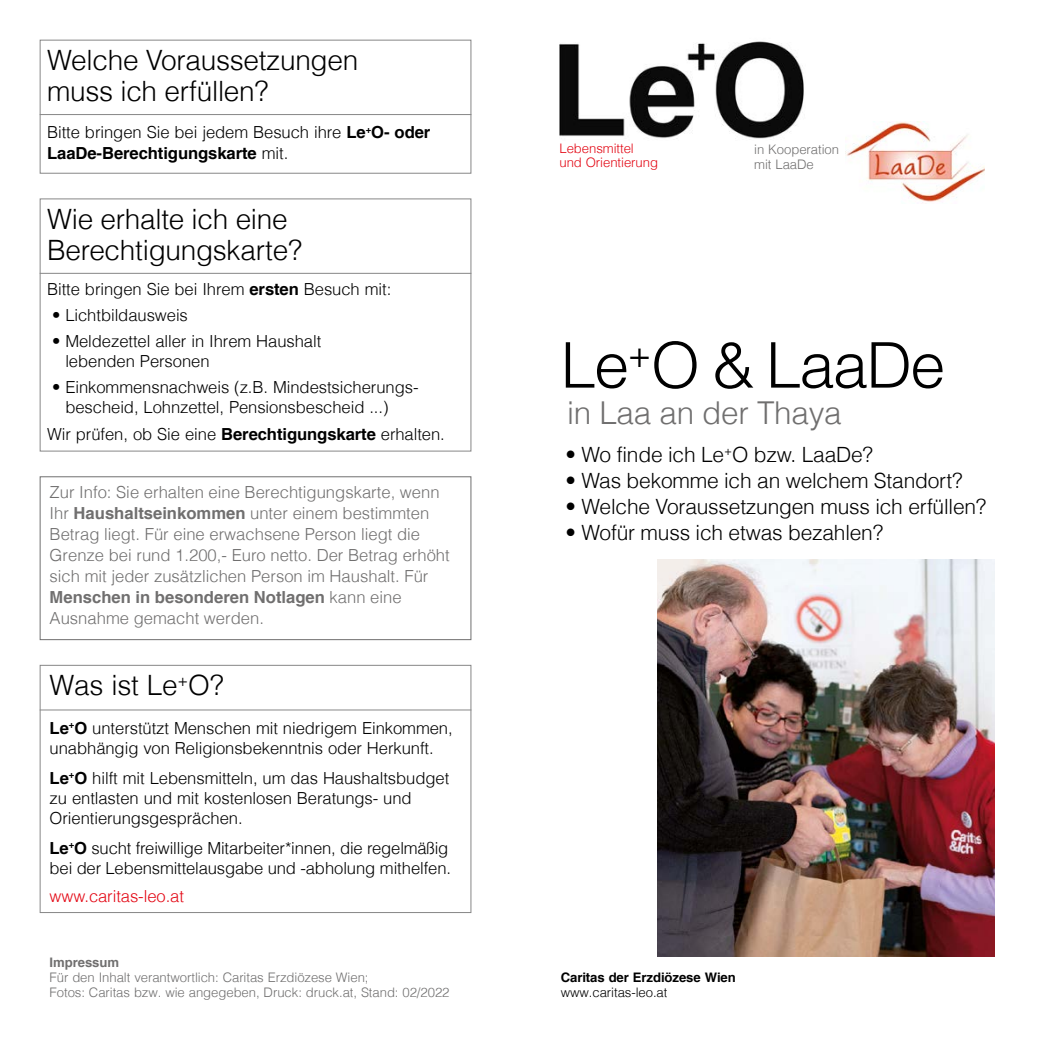
<style>
.page{position:relative;width:1042px;height:1042px;background:#fff}
.page>*{position:absolute;margin:0;border:0;box-sizing:border-box;transform-origin:0 0}
.t1{font:300 63px "Helvetica LT Com";letter-spacing:-.025em;color:#000}
.t2{font:300 31.5px "Helvetica LT Com";letter-spacing:-.01em;color:#706f6f}
.t3{font:300 28px/31.5px "Helvetica LT Com";letter-spacing:-.01em;color:#000}
.t4{font:300 21px "Helvetica LT Com";letter-spacing:-.01em;color:#000}
.t5{font:300 16.62px/19.9px "Helvetica LT Com";letter-spacing:-.005em;color:#000}
.t6{font:300 16.62px/21px "Helveticafor Caritas";color:#706f6f}
.t7{font:300 16.62px "Helvetica LT Com";letter-spacing:-.005em;color:#e30613}
.t8{font:300 13.12px/14.9px "Helvetica LT Com";letter-spacing:-.005em;color:#706f6f}
.t9{font:300 13.12px/14.9px "Helvetica LT Com";letter-spacing:-.005em;color:#e30613}
.t10{font:700 13.12px "Helvetica LT Com";letter-spacing:-.005em;color:#000}
.t11{font:300 13.12px "Helvetica LT Com";letter-spacing:-.005em;color:#000}
.t12{font:700 13.12px "Helvetica LT Com";letter-spacing:-.005em;color:#706f6f}
.s1{font-weight:700}
</style>
<div class="page">
<div style="left:40px;top:665px;width:431px;height:248px;border:1px solid #878787"></div>
<img style="left:559px;top:41px;width:245px;height:98px">
<img style="left:657px;top:559px;width:338px;height:397px">
<img style="left:846px;top:121px;width:139px;height:82px">
<hr style="left:40px;top:709px;width:431px;height:1px;background:#878787">
<div style="left:40px;top:476px;width:431px;height:164px;border:1px solid #706f6f"></div>
<div style="left:40px;top:40px;width:431px;height:134px;border:1px solid #878787"></div>
<hr style="left:40px;top:114px;width:431px;height:1px;background:#878787">
<div style="left:40px;top:198px;width:431px;height:253px;border:1px solid #878787"></div>
<hr style="left:40px;top:273px;width:431px;height:1px;background:#878787">
<h3 class="t3" style="left:47px;top:44px;width:313px">Welche Voraussetzungen muss ich erfüllen?</h3>
<p class="t5" style="left:47px;top:122px;width:385px;line-height:21px">Bitte bringen Sie bei jedem Besuch ihre <span class="s1">Le</span><sup>+</sup><span class="s1">O- oder<br>LaaDe-Berechtigungskarte</span> mit.</p>
<h3 class="t3" style="left:47px;top:202px;width:256px">Wie erhalte ich eine<br>Berechtigungskarte?</h3>
<p class="t5" style="left:47px;top:279px;width:346px">Bitte bringen Sie bei Ihrem <span class="s1">ersten</span> Besuch mit:</p>
<p class="t5" style="left:52px;top:305px;width:137px">• Lichtbildausweis</p>
<p class="t5" style="left:65px;top:331px;width:257px;text-indent:-13px">• Meldezettel aller in Ihrem Haushalt lebenden Personen</p>
<p class="t5" style="left:65px;top:377px;width:355px;text-indent:-13px">• Einkommensnachweis (z.B. Mindestsicherungs&shy;bescheid, Lohnzettel, Pensionsbescheid ...)</p>
<p class="t5" style="left:47px;top:424px;width:399px">Wir prüfen, ob Sie eine <span class="s1">Berechtigungskarte</span> erhalten.</p>
<p class="t6" style="left:50px;top:482px;width:402px">Zur Info: Sie erhalten eine Berechtigungskarte, wenn Ihr <span class="s1">Haushaltseinkommen</span> unter einem bestimmten Betrag liegt. Für eine erwachsene Person liegt die Grenze bei rund 1.200,- Euro netto. Der Betrag erhöht sich mit jeder zusätzlichen Person im Haushalt. Für <span class="s1">Menschen in besonderen Notlagen</span> kann eine Ausnahme gemacht werden.</p>
<h3 class="t3" style="left:50px;top:669px;width:176px">Was ist Le<sup>+</sup>O?</h3>
<p class="t5" style="left:50px;top:718px;width:405px"><span class="s1">Le</span><sup>+</sup><span class="s1">O</span> unterstützt Menschen mit niedrigem Einkommen, unabhängig von Religionsbekenntnis oder Herkunft.</p>
<p class="t5" style="left:50px;top:768px;width:401px"><span class="s1">Le</span><sup>+</sup><span class="s1">O</span> hilft mit Lebensmitteln, um das Haushaltsbudget zu entlasten und mit kostenlosen Beratungs- und<br>Orientierungsgesprächen.</p>
<p class="t5" style="left:50px;top:837px;width:403px"><span class="s1">Le</span><sup>+</sup><span class="s1">O</span> sucht freiwillige Mitarbeiter*innen, die regelmäßig bei der Lebensmittelausgabe und -abholung mithelfen.</p>
<p class="t7" style="left:50px;top:885px;width:136px">www.caritas-leo.at</p>
<p class="t12" style="left:50px;top:954px;width:71px">Impressum</p>
<p class="t8" style="left:50px;top:969px;width:401px">Für den Inhalt verantwortlich: Caritas Erzdiözese Wien;<br>Fotos: Caritas bzw. wie angegeben, Druck: druck.at, Stand: 02/2022</p>
<p class="t9" style="left:559px;top:140px;width:100px">Lebensmittel und Orientierung</p>
<p class="t8" style="left:754px;top:142px;width:86px">in Kooperation mit LaaDe</p>
<h1 class="t1" style="left:561px;top:326px;width:386px">Le<sup>+</sup>O &amp; LaaDe</h1>
<h2 class="t2" style="left:567px;top:393px;width:276px">in Laa an der Thaya</h2>
<p class="t4" style="left:566px;top:441px;width:309px">• Wo finde ich Le<sup>+</sup>O bzw. LaaDe?</p>
<p class="t4" style="left:566px;top:467px;width:398px">• Was bekomme ich an welchem Standort?</p>
<p class="t4" style="left:566px;top:493px;width:422px">• Welche Voraussetzungen muss ich erfüllen?</p>
<p class="t4" style="left:566px;top:520px;width:319px">• Wofür muss ich etwas bezahlen?</p>
<p class="t10" style="left:561px;top:969px;width:177px">Caritas der Erzdiözese Wien</p>
<p class="t11" style="left:561px;top:984px;width:108px">www.caritas-leo.at</p>
</div>
